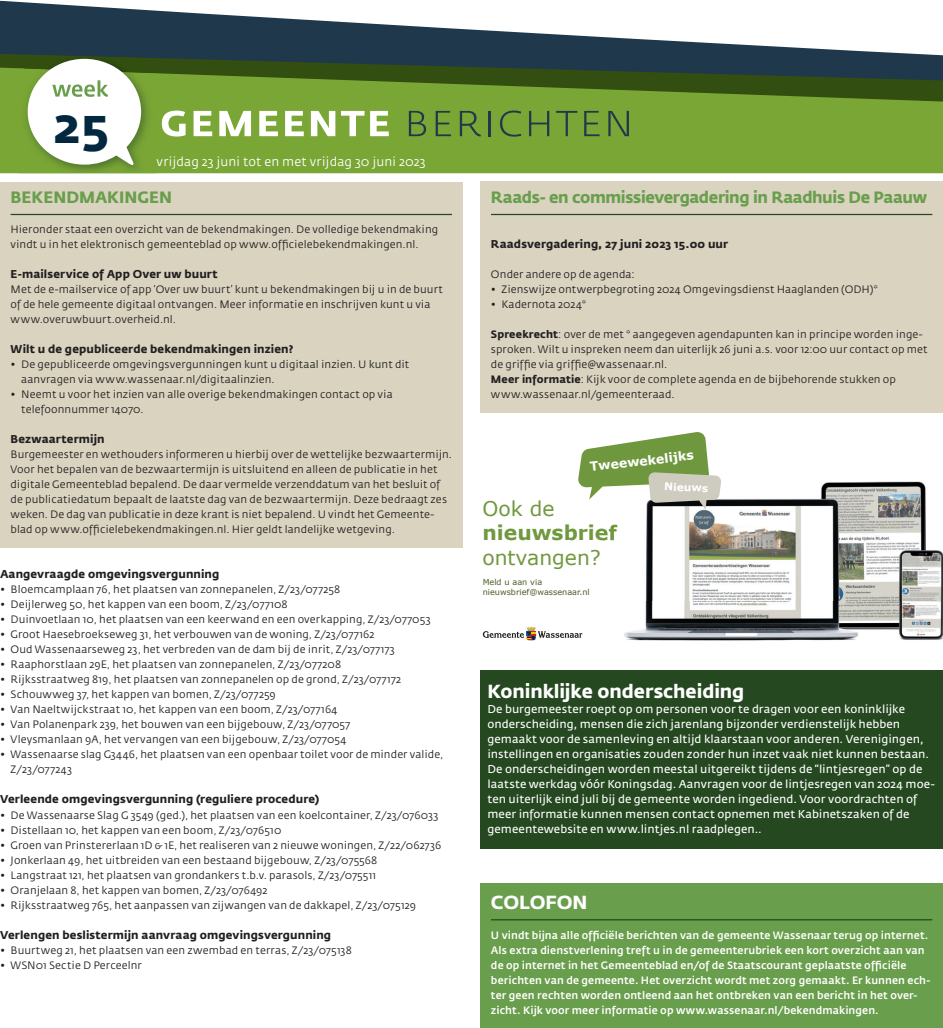
<style>
.page{position:relative;width:943px;height:1028px;background:#fff}
.page>*{position:absolute;margin:0;border:0;box-sizing:border-box;transform-origin:0 0}
.t1{font:700 49.75px "KWF Fedra Sans";color:#03273f}
.t2{font:20.25px "Verdana";color:#70983e}
.t3{font:700 20.25px "Verdana";color:#70983e}
.t4{font:700 18.75px "KWF Fedra Sans";letter-spacing:-.005em;color:#fff}
.t5{font:700 16.25px "KWF Fedra Sans";letter-spacing:-.02em;color:#699e4c}
.t6{font:700 16.25px "KWF Fedra Sans";color:#699e4c}
.t7{font:700 12.62px "Verdana";color:#fff}
.t8{font:12.5px "KWF Fedra Sans";letter-spacing:.005em;color:#fff}
.t9{font:11.25px/15px "KWF Fedra Sans";letter-spacing:.005em;color:#fff}
.t10{font:700 11.25px "KWF Fedra Sans";letter-spacing:.01em;color:#231f20}
.t11{font:10.62px/15px "KWF Fedra Sans";letter-spacing:.01em;color:#231f20}
.t12{font:500 10.62px/15px "KWF Fedra Sans";letter-spacing:.01em;color:#fff}
.t13{font:700 10.5px "Verdana";color:#fff}
.t14{font:8.12px/9.8px "Verdana";color:#4c5c27}
.s1{font-weight:700}
</style>
<div class="page">
<div style="left:480px;top:181px;width:463px;height:232px;background:#d9d3c0"></div>
<hr style="left:491px;top:214px;width:441px;height:1px;background:#254820">
<svg style="left:0;top:0;width:917px;height:54px"></svg>
<svg style="left:0;top:54px;width:943px;height:13px;background:#233b41"></svg>
<svg style="left:0;top:67px;width:943px;height:106px;background:#6a922f"></svg>
<svg style="left:162px;top:111px;width:24px;height:25px"></svg>
<svg style="left:193px;top:111px;width:19px;height:25px"></svg>
<svg style="left:219px;top:111px;width:32px;height:25px"></svg>
<svg style="left:259px;top:111px;width:19px;height:25px"></svg>
<svg style="left:285px;top:111px;width:19px;height:25px"></svg>
<svg style="left:311px;top:111px;width:24px;height:25px"></svg>
<svg style="left:341px;top:111px;width:23px;height:25px"></svg>
<svg style="left:370px;top:111px;width:19px;height:25px"></svg>
<svg style="left:409px;top:111px;width:17px;height:25px"></svg>
<svg style="left:435px;top:111px;width:16px;height:25px"></svg>
<svg style="left:460px;top:111px;width:21px;height:25px"></svg>
<hr style="left:488px;top:111px;width:3px;height:25px;background:#20384b">
<svg style="left:500px;top:111px;width:21px;height:26px"></svg>
<svg style="left:529px;top:111px;width:20px;height:25px"></svg>
<svg style="left:556px;top:111px;width:21px;height:25px"></svg>
<svg style="left:584px;top:111px;width:15px;height:25px"></svg>
<svg style="left:608px;top:111px;width:21px;height:25px"></svg>
<img style="left:19px;top:50px;width:137px;height:4px">
<img style="left:19px;top:54px;width:137px;height:14px">
<img style="left:19px;top:68px;width:137px;height:105px">
<img style="left:24px;top:56px;width:130px;height:17px">
<div style="left:0;top:182px;width:462px;height:366px;background:#d9d3c0"></div>
<hr style="left:11px;top:214px;width:441px;height:1px;background:#254820">
<div style="left:480px;top:883px;width:463px;height:145px;background:#699e4c"></div>
<hr style="left:491px;top:919px;width:441px;height:1px;background:#254820">
<svg style="left:28px;top:59px;width:113px;height:106px"></svg>
<img style="left:603px;top:481px;width:340px;height:160px">
<img style="left:603px;top:524px;width:14px;height:16px">
<svg style="left:578px;top:432px;width:143px;height:78px"></svg>
<svg style="left:483px;top:627px;width:99px;height:13px"></svg>
<div style="left:480px;top:670px;width:463px;height:178px;background:#254820"></div>
<h1 class="t1" style="left:53px;top:95px;width:57px">25</h1>
<p class="t8" style="left:156px;top:155px;width:270px">vrijdag 23 juni tot en met vrijdag 30 juni 2023</p>
<h3 class="t6" style="left:11px;top:188px;width:163px">BEKENDMAKINGEN</h3>
<p class="t11" style="left:11px;top:222px;width:429px">Hieronder staat een overzicht van de bekendmakingen. De volledige bekend making vindt u in het elektronisch gemeenteblad op www.officielebekendmakingen.nl.</p>
<p class="t10" style="left:11px;top:267px;width:208px">E-mailservice of App Over uw buurt</p>
<p class="t11" style="left:11px;top:282px;width:434px">Met de e-mailservice of app ‘Over uw buurt’ kunt u bekendmakingen bij u in de buurt of de hele gemeente digitaal ontvangen. Meer informatie en inschrijven kunt u via www.overuwbuurt.overheid.nl.</p>
<p class="t10" style="left:11px;top:342px;width:284px">Wilt u de gepubliceerde bekendmakingen inzien?</p>
<p class="t11" style="left:21px;top:357px;width:389px;text-indent:-11px">• De gepubliceerde omgevingsvergunningen kunt u digitaal inzien. U kunt dit aanvragen via www.wassenaar.nl/digitaalinzien.</p>
<p class="t11" style="left:21px;top:387px;width:373px;text-indent:-11px">• Neemt u voor het inzien van alle overige bekendmakingen contact op via telefoonnummer 14070.</p>
<p class="t10" style="left:11px;top:432px;width:95px">Bezwaartermijn</p>
<p class="t11" style="left:11px;top:447px;width:443px">Burgemeester en wethouders informeren u hierbij over de wettelijke bezwaar termijn.<br>Voor het bepalen van de bezwaartermijn is uitsluitend en alleen de publicatie in het digitale Gemeenteblad bepalend. De daar vermelde verzend datum van het besluit of de publicatiedatum bepaalt de laatste dag van de bezwaartermijn. Deze bedraagt zes weken. De dag van publicatie in deze krant is niet bepalend. U vindt het Gemeente&shy;blad op www.officielebekendmakingen.nl. Hier geldt landelijke wetgeving.</p>
<p class="t10" style="left:0;top:567px;width:221px">Aangevraagde omgevingsvergunning</p>
<p class="t11" style="left:0;top:582px;width:342px">• Bloemcamplaan 76, het plaatsen van zonnepanelen, Z/23/077258</p>
<p class="t11" style="left:0;top:597px;width:289px">• Deijlerweg 50, het kappen van een boom, Z/23/077108</p>
<p class="t11" style="left:0;top:612px;width:432px">• Duinvoetlaan 10, het plaatsen van een keerwand en een overkapping, Z/23/077053</p>
<p class="t11" style="left:0;top:627px;width:376px">• Groot Haesebroekseweg 31, het verbouwen van de woning, Z/23/077162</p>
<p class="t11" style="left:0;top:642px;width:396px">• Oud Wassenaarseweg 23, het verbreden van de dam bij de inrit, Z/23/077173</p>
<p class="t11" style="left:0;top:657px;width:343px">• Raaphorstlaan 29E, het plaatsen van zonnepanelen, Z/23/077208</p>
<p class="t11" style="left:0;top:672px;width:402px">• Rijksstraatweg 819, het plaatsen van zonnepanelen op de grond, Z/23/077172</p>
<p class="t11" style="left:0;top:687px;width:277px">• Schouwweg 37, het kappen van bomen, Z/23/077259</p>
<p class="t11" style="left:0;top:702px;width:339px">• Van Naeltwijckstraat 10, het kappen van een boom, Z/23/077164</p>
<p class="t11" style="left:0;top:717px;width:352px">• Van Polanenpark 239, het bouwen van een bijgebouw, Z/23/077057</p>
<p class="t11" style="left:0;top:732px;width:348px">• Vleysmanlaan 9A, het vervangen van een bijgebouw, Z/23/077054</p>
<p class="t11" style="left:11px;top:747px;width:434px;text-indent:-11px">• Wassenaarse slag G3446, het plaatsen van een openbaar toilet voor de minder valide,<br>Z/23/077243</p>
<p class="t10" style="left:0;top:792px;width:321px">Verleende omgevingsvergunning (reguliere procedure)</p>
<p class="t11" style="left:0;top:807px;width:440px">• De Wassenaarse Slag G 3549 (ged.), het plaatsen van een koelcontainer, Z/23/076033</p>
<p class="t11" style="left:0;top:822px;width:283px">• Distellaan 10, het kappen van een boom, Z/23/076510</p>
<p class="t11" style="left:0;top:837px;width:443px">• Groen van Prinstererlaan 1D &amp; 1E, het realiseren van 2 nieuwe woningen, Z/22/062736</p>
<p class="t11" style="left:0;top:852px;width:379px">• Jonkerlaan 49, het uitbreiden van een bestaand bijgebouw, Z/23/075568</p>
<p class="t11" style="left:0;top:867px;width:377px">• Langstraat 121, het plaatsen van grondankers t.b.v. parasols, Z/23/075511</p>
<p class="t11" style="left:0;top:882px;width:269px">• Oranjelaan 8, het kappen van bomen, Z/23/076492</p>
<p class="t11" style="left:0;top:897px;width:417px">• Rijksstraatweg 765, het aanpassen van zijwangen van de dakkapel, Z/23/075129</p>
<p class="t10" style="left:0;top:927px;width:333px">Verlengen beslistermijn aanvraag omgevingsvergunning</p>
<p class="t11" style="left:0;top:942px;width:353px">• Buurtweg 21, het plaatsen van een zwembad en terras, Z/23/075138</p>
<p class="t11" style="left:0;top:957px;width:143px">• WSN01 Sectie D Perceelnr</p>
<h3 class="t5" style="left:491px;top:188px;width:437px">Raads- en commissievergadering in Raadhuis De Paauw</h3>
<p class="t10" style="left:491px;top:237px;width:238px">Raadsvergadering, 27 juni 2023 15.00 uur</p>
<p class="t11" style="left:491px;top:267px;width:145px">Onder andere op de agenda:</p>
<p class="t11" style="left:491px;top:282px;width:388px">• Zienswijze ontwerpbegroting 2024 Omgevingsdienst Haaglanden (ODH)*</p>
<p class="t11" style="left:491px;top:297px;width:97px">• Kadernota 2024*</p>
<p class="t11" style="left:491px;top:327px;width:438px"><span class="s1">Spreekrecht</span>: over de met * aangegeven agendapunten kan in principe worden inge&shy;sproken. Wilt u inspreken neem dan uiterlijk 26 juni a.s. voor 12:00 uur contact op met de griffie via griffie@wassenaar.nl.<br><span class="s1">Meer informatie</span>: Kijk voor de complete agenda en de bijbehorende stukken op www.wassenaar.nl/gemeenteraad.</p>
<p class="t7" style="left:589px;top:458px;width:106px;rotate:-6deg">Tweewekelijks</p>
<p class="t13" style="left:664px;top:480px;width:45px;rotate:2deg">Nieuws</p>
<h2 class="t2" style="left:482px;top:495px;width:74px">Ook de</h2>
<h2 class="t3" style="left:482px;top:519px;width:136px">nieuwsbrief</h2>
<h2 class="t2" style="left:482px;top:544px;width:120px">ontvangen?</h2>
<p class="t14" style="left:483px;top:577px;width:108px">Meld u aan via nieuwsbrief@wassenaar.nl</p>
<h3 class="t4" style="left:487px;top:680px;width:258px">Koninklijke onderscheiding</h3>
<p class="t9" style="left:487px;top:702px;width:449px">De burgemeester roept op om personen voor te dragen voor een koninklijke onderscheiding, mensen die zich jarenlang bijzonder verdienstelijk hebben gemaakt voor de samenleving en altijd klaarstaan voor anderen. Verenigingen, instellingen en organisaties zouden zonder hun inzet vaak niet kunnen bestaan.<br>De onderscheidingen worden meestal uitgereikt tijdens de “lintjesregen” op de laatste werkdag vóór Koningsdag. Aanvragen voor de lintjesregen van 2024 moe&shy;ten uiterlijk eind juli bij de gemeente worden ingediend. Voor voordrachten of meer informatie kunnen mensen contact opnemen met Kabinetszaken of de gemeentewebsite en www.lintjes.nl raadplegen..</p>
<h3 class="t4" style="left:491px;top:890px;width:98px">COLOFON</h3>
<p class="t12" style="left:491px;top:927px;width:441px">U vindt bijna alle officiële berichten van de gemeente Wassenaar terug op internet.<br>Als extra dienstverlening treft u in de gemeenterubriek een kort overzicht aan van de op internet in het Gemeenteblad en/of de Staatscourant geplaatste officiële berichten van de gemeente. Het overzicht wordt met zorg gemaakt. Er kunnen ech&shy;ter geen rechten worden ontleend aan het ontbreken van een bericht in het over&shy;zicht. Kijk voor meer informatie op www.wassenaar.nl/bekendmakingen.</p>
</div>
